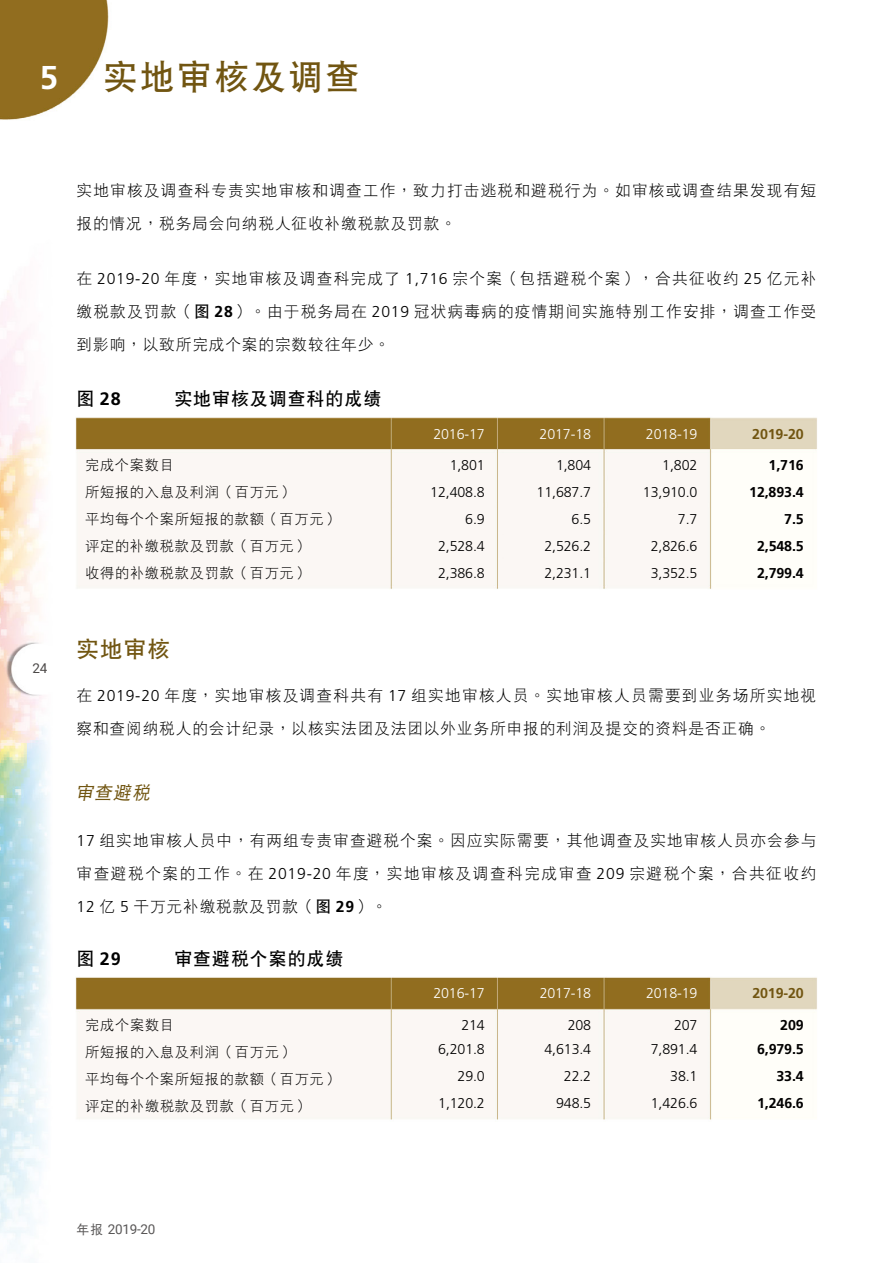
<style>
.page{position:relative;width:893px;height:1263px;background:#fff}
.page>*{position:absolute;margin:0;border:0;box-sizing:border-box;transform-origin:0 0}
.t1{font:34.5px "DF Hei GB5 HK W7";letter-spacing:.075em;color:#715511}
.t2{font:700 33px "Frutiger";color:#fff}
.t3{font:22.5px "DF Hei GB5 HK W7";color:#715511}
.t4{font:18px "DF Hei GB5 HK W7";letter-spacing:.05em;color:#000}
.t5{font:700 18px "Frutiger";color:#000}
.t6{font:italic 18px "DF Hei GB5 HK W5";color:#715511}
.t7{font:15.75px/33px "DF Hei GB5 HK W3";letter-spacing:.07em;color:#000;text-align:justify}
.t8{font:15.75px/33px "DF Hei GB5 HK W3";letter-spacing:.05em;color:#000}
.t9{font:300 14.25px "Frutiger";letter-spacing:-.01em;color:#000}
.t10{font:14.25px "DF Hei GB5 HK W3";letter-spacing:.05em;color:#000}
.t11{font:700 14.25px "Frutiger";letter-spacing:-.01em;color:#000}
.t12{font:300 14.25px "Frutiger";letter-spacing:-.01em;color:#fff}
.t13{font:700 14.25px "Frutiger";letter-spacing:-.01em;color:#715511}
.t14{font:13.5px "Roboto";letter-spacing:-.02em;color:#595757}
.t15{font:13.5px "Roboto";color:#4c4948}
.s1{font-family:"Frutiger";font-weight:300}
.s2{font-family:"DF Hei GB5 HK W7"}
.s3{font-family:"Frutiger";font-weight:700}
.s4{font-family:"DF Hei GB5 HK W7";font-weight:400}
.s5{font-family:"DF Hei GB5 HK W5";font-size:12.75px}
</style>
<div class="page">
<img style="left:0;top:0;width:817px;height:1248px">
<h2 class="t2" style="left:40px;top:58px;width:20px">5</h2>
<h1 class="t1" style="left:103px;top:58px;width:259px">實地審核及調查</h1>
<p class="t15" style="left:32px;top:659px;width:17px">24</p>
<p class="t7" style="left:77px;top:174px;width:741px">實地審核及調查科專責實地審核和調查工作，致力打擊逃稅和避稅行為。如審核或調查結果發現有短報的情況，稅務局會向納稅人徵收補繳稅款及罰款。</p>
<p class="t7" style="left:77px;top:261px;width:741px">在 <span class="s1">2019-20</span> 年度，實地審核及調查科完成了 <span class="s1">1,716</span> 宗個案（包括避稅個案），合共徵收約 <span class="s1">25</span> 億元補繳稅款及罰款（<span class="s2">圖</span> <span class="s3">28</span>）。由於稅務局在 <span class="s1">2019</span> 冠狀病毒病的疫情期間實施特別工作安排，調查工作受到影響，以致所完成個案的宗數較往年少。</p>
<p class="t5" style="left:77px;top:388px;width:46px"><span class="s4">圖</span> 28</p>
<p class="t4" style="left:174px;top:389px;width:209px">實地審核及調查科的成績</p>
<p class="t12" style="left:433px;top:426px;width:53px">2016-17</p>
<p class="t12" style="left:540px;top:426px;width:53px">2017-18</p>
<p class="t12" style="left:646px;top:426px;width:53px">2018-19</p>
<p class="t13" style="left:752px;top:425px;width:53px">2019-20</p>
<p class="t10" style="left:85px;top:457px;width:91px">完成個案數目</p>
<p class="t9" style="left:450px;top:457px;width:37px">1,801</p>
<p class="t9" style="left:556px;top:457px;width:37px">1,804</p>
<p class="t9" style="left:662px;top:457px;width:37px">1,802</p>
<p class="t11" style="left:769px;top:457px;width:37px">1,716</p>
<p class="t10" style="left:85px;top:484px;width:210px">所短報的入息及利潤（百萬元）</p>
<p class="t9" style="left:430px;top:484px;width:56px">12,408.8</p>
<p class="t9" style="left:537px;top:484px;width:56px">11,687.7</p>
<p class="t9" style="left:643px;top:484px;width:56px">13,910.0</p>
<p class="t11" style="left:749px;top:484px;width:56px">12,893.4</p>
<p class="t10" style="left:85px;top:511px;width:255px">平均每個個案所短報的款額（百萬元）</p>
<p class="t9" style="left:465px;top:511px;width:21px">6.9</p>
<p class="t9" style="left:572px;top:511px;width:21px">6.5</p>
<p class="t9" style="left:678px;top:511px;width:21px">7.7</p>
<p class="t11" style="left:784px;top:511px;width:21px">7.5</p>
<p class="t10" style="left:85px;top:538px;width:225px">評定的補繳稅款及罰款（百萬元）</p>
<p class="t9" style="left:438px;top:538px;width:48px">2,528.4</p>
<p class="t9" style="left:544px;top:538px;width:48px">2,526.2</p>
<p class="t9" style="left:651px;top:538px;width:48px">2,826.6</p>
<p class="t11" style="left:757px;top:538px;width:48px">2,548.5</p>
<p class="t10" style="left:85px;top:565px;width:225px">收得的補繳稅款及罰款（百萬元）</p>
<p class="t9" style="left:438px;top:565px;width:48px">2,386.8</p>
<p class="t9" style="left:544px;top:565px;width:48px">2,231.1</p>
<p class="t9" style="left:651px;top:565px;width:48px">3,352.5</p>
<p class="t11" style="left:757px;top:565px;width:48px">2,799.4</p>
<h3 class="t3" style="left:77px;top:637px;width:95px">實地審核</h3>
<p class="t8" style="left:77px;top:678px;width:741px">在 <span class="s1">2019-20</span> 年度，實地審核及調查科共有 <span class="s1">17</span> 組實地審核人員。實地審核人員需要到業務場所實地視察和查閱納稅人的會計紀錄，以核實法團及法團以外業務所申報的利潤及提交的資料是否正確。</p>
<p class="t6" style="left:75px;top:782px;width:80px">審查避稅</p>
<p class="t7" style="left:77px;top:824px;width:741px"><span class="s1">17</span> 組實地審核人員中，有兩組專責審查避稅個案。因應實際需要，其他調查及實地審核人員亦會參與審查避稅個案的工作。在 <span class="s1">2019-20</span> 年度，實地審核及調查科完成審查 <span class="s1">209</span> 宗避稅個案，合共徵收約<span class="s1">12</span> 億 <span class="s1">5</span> 千萬元補繳稅款及罰款（<span class="s2">圖</span> <span class="s3">29</span>）。</p>
<p class="t5" style="left:77px;top:948px;width:46px"><span class="s4">圖</span> 29</p>
<p class="t4" style="left:174px;top:949px;width:171px">審查避稅個案的成績</p>
<p class="t12" style="left:433px;top:985px;width:53px">2016-17</p>
<p class="t12" style="left:540px;top:985px;width:53px">2017-18</p>
<p class="t12" style="left:646px;top:985px;width:53px">2018-19</p>
<p class="t13" style="left:752px;top:985px;width:53px">2019-20</p>
<p class="t10" style="left:85px;top:1017px;width:91px">完成個案數目</p>
<p class="t9" style="left:461px;top:1016px;width:25px">214</p>
<p class="t9" style="left:568px;top:1016px;width:25px">208</p>
<p class="t9" style="left:674px;top:1016px;width:25px">207</p>
<p class="t11" style="left:780px;top:1016px;width:25px">209</p>
<p class="t10" style="left:85px;top:1044px;width:210px">所短報的入息及利潤（百萬元）</p>
<p class="t9" style="left:438px;top:1041px;width:48px">6,201.8</p>
<p class="t9" style="left:544px;top:1041px;width:48px">4,613.4</p>
<p class="t9" style="left:651px;top:1041px;width:48px">7,891.4</p>
<p class="t11" style="left:757px;top:1041px;width:48px">6,979.5</p>
<p class="t10" style="left:85px;top:1071px;width:255px">平均每個個案所短報的款額（百萬元）</p>
<p class="t9" style="left:458px;top:1068px;width:29px">29.0</p>
<p class="t9" style="left:564px;top:1068px;width:29px">22.2</p>
<p class="t9" style="left:670px;top:1068px;width:29px">38.1</p>
<p class="t11" style="left:776px;top:1068px;width:29px">33.4</p>
<p class="t10" style="left:85px;top:1098px;width:225px">評定的補繳稅款及罰款（百萬元）</p>
<p class="t9" style="left:438px;top:1095px;width:48px">1,120.2</p>
<p class="t9" style="left:556px;top:1095px;width:37px">948.5</p>
<p class="t9" style="left:651px;top:1095px;width:48px">1,426.6</p>
<p class="t11" style="left:757px;top:1095px;width:48px">1,246.6</p>
<p class="t14" style="left:77px;top:1219px;width:80px"><span class="s5">年報</span> 2019-20</p>
</div>
